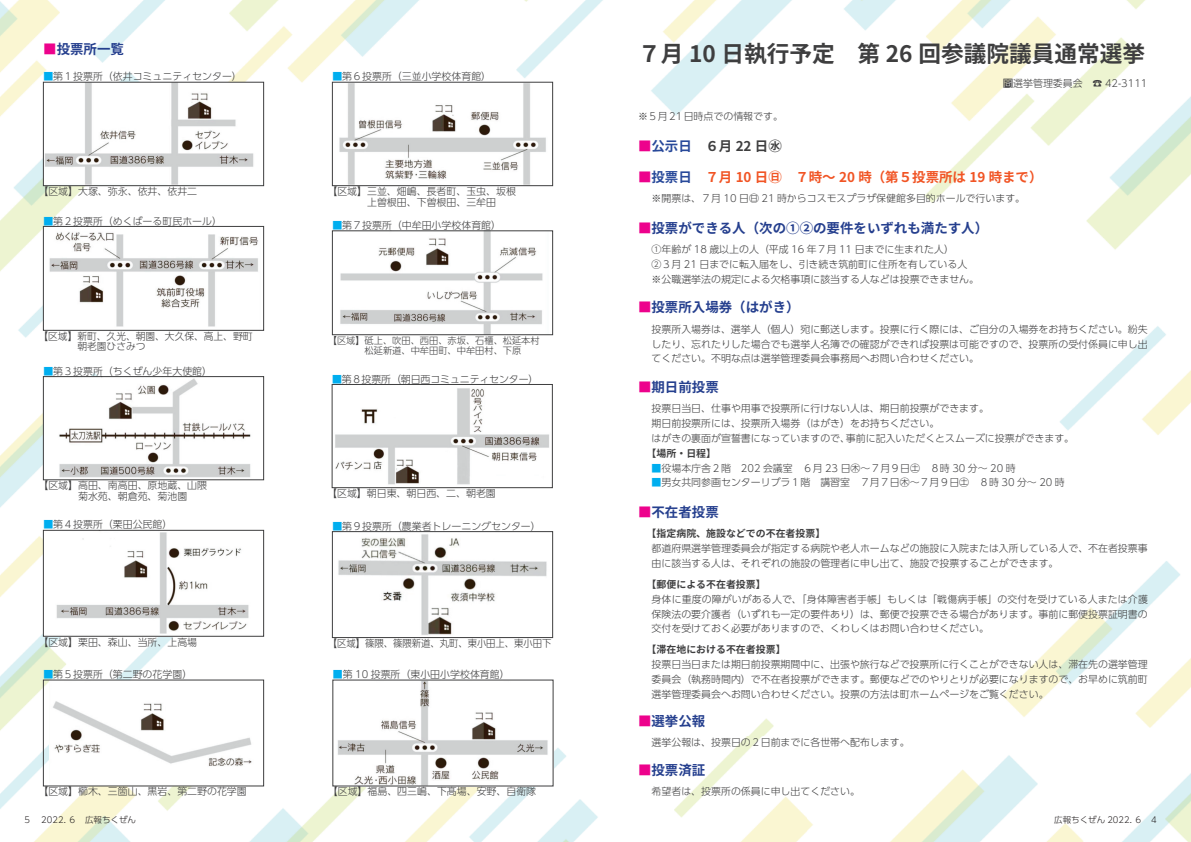
<style>
.page{position:relative;width:1191px;height:842px;background:#fff}
.page>*{position:absolute;margin:0;border:0;box-sizing:border-box;transform-origin:0 0}
.t1{font:700 22.7px "Source Han Sans JP";color:#3e3e3f}
.t2{font:700 13.5px "Source Han Sans JP";color:#253f8e}
.t3{font:700 13.5px "Source Han Sans JP";color:#f15424}
.t4{font:700 13.5px "Source Han Sans JP";color:#3e3e3f}
.t5{font:700 13.5px "Source Han Sans JP";color:#28499a}
.t6{font:300 9.9px/14.9px "UD Shin Go Pr 6 N";color:#3e3e3f}
.t7{font:700 9.9px "Source Han Sans JP";color:#3e3e3f}
.t8{font:300 9.9px "UD Shin Go Pr 6 N";color:#3e3e3f;scale:.94 1}
.t9{font:300 9.2px/10.6px "UD Shin Go Pr 6 N";color:#3e3e3f}
.t10{font:300 8.5px "UD Shin Go Pr 6 N";color:#231f20}
.s1{color:#ed028c}
.s2{color:#00aeef}
.s3{color:#28499a}
</style>
<div class="page">
<img style="left:0;top:0;width:805px;height:842px">
<img style="left:805px;top:0;width:386px;height:842px">
<img style="left:45px;top:84px;width:217px;height:100px">
<div style="left:43px;top:82px;width:221px;height:104px;border:1px solid #3e3e3f"></div>
<img style="left:45px;top:228px;width:215px;height:100px">
<div style="left:43px;top:226px;width:221px;height:104px;border:1px solid #3e3e3f"></div>
<img style="left:45px;top:378px;width:217px;height:100px">
<div style="left:43px;top:376px;width:221px;height:104px;border:1px solid #3e3e3f"></div>
<img style="left:45px;top:532px;width:217px;height:102px">
<div style="left:43px;top:530px;width:221px;height:106px;border:1px solid #3e3e3f"></div>
<img style="left:49px;top:682px;width:213px;height:102px">
<div style="left:43px;top:680px;width:221px;height:106px;border:1px solid #3e3e3f"></div>
<img style="left:336px;top:682px;width:215px;height:102px">
<img style="left:334px;top:533px;width:217px;height:103px">
<div style="left:332px;top:531px;width:221px;height:107px;border:1px solid #3e3e3f"></div>
<img style="left:334px;top:386px;width:216px;height:100px">
<div style="left:332px;top:384px;width:220px;height:104px;border:1px solid #3e3e3f"></div>
<img style="left:335px;top:233px;width:214px;height:100px">
<div style="left:332px;top:231px;width:221px;height:104px;border:1px solid #3e3e3f"></div>
<img style="left:334px;top:84px;width:217px;height:100px">
<div style="left:332px;top:82px;width:221px;height:104px;border:1px solid #3e3e3f"></div>
<h2 class="t2" style="left:43px;top:42px;width:82px"><span class="s1">■</span>投票所一覧</h2>
<h1 class="t1" style="left:638px;top:41px;width:508px">７月 10 日執行予定　第 26 回参議院議員通常選挙</h1>
<p class="t6" style="left:43px;top:69px;width:200px"><span class="s2">■</span>第１投票所（依井コミュニティセンター(</p>
<p class="t6" style="left:332px;top:69px;width:160px"><span class="s2">■</span>第６投票所（三並小学校体育館(</p>
<p class="t6" style="left:1003px;top:75px;width:81px">問選挙管理委員会</p>
<p class="t6" style="left:1092px;top:75px;width:56px">☎ 42-3111</p>
<p class="t6" style="left:638px;top:109px;width:146px">※５月21日時点での情報です。</p>
<h2 class="t4" style="left:638px;top:138px;width:145px"><span class="s1">■</span><span class="s3">公示日</span>　６月 22 日㊌</h2>
<h2 class="t5" style="left:638px;top:169px;width:55px"><span class="s1">■</span>投票日</h2>
<h2 class="t3" style="left:705px;top:169px;width:339px">７月 10 日㊐　７時～ 20 時（第５投票所は 19 時まで(</h2>
<p class="t6" style="left:38px;top:184px;width:160px">【区域】大塚、弥永、依井、依井二</p>
<p class="t6" style="left:367px;top:186px;width:150px;line-height:10.6px;text-indent:-40px">【区域】三並、畑嶋、長者町、玉虫、坂根上曽根田、下曽根田、三牟田</p>
<p class="t6" style="left:651px;top:191px;width:375px">※開票は、７月 10 日㊐ 21 時からコスモスプラザ保健館多目的ホールで行います。</p>
<p class="t6" style="left:43px;top:213px;width:180px"><span class="s2">■</span>第２投票所（めくばーる町民ホール(</p>
<p class="t6" style="left:332px;top:217px;width:170px"><span class="s2">■</span>第７投票所（中牟田小学校体育館(</p>
<h2 class="t2" style="left:638px;top:220px;width:352px"><span class="s1">■</span>投票ができる人（次の➀➁の要件をいずれも満たす人(</h2>
<p class="t6" style="left:651px;top:242px;width:329px">①年齢が 18 歳以上の人（平成 16 年７月 11 日までに生まれた人(<br>②３月 21 日までに転入届をし、引き続き筑前町に住所を有している人※公職選挙法の規定による欠格事項に該当する人などは投票できません。</p>
<p class="t6" style="left:77px;top:330px;width:177px;line-height:10.6px;text-indent:-39px">【区域】新町、久光、朝園、大久保、高上、野町朝老園ひさみつ</p>
<p class="t9" style="left:365px;top:334px;width:177px;text-indent:-37px">【区域】砥上、吹田、西田、赤坂、石櫃、松延本村松延新道、中牟田町、中牟田村、下原</p>
<h2 class="t2" style="left:638px;top:300px;width:163px"><span class="s1">■</span>投票所入場券（はがき(</h2>
<p class="t6" style="left:651px;top:321px;width:497px;text-align:justify">投票所入場券は、選挙人（個人）宛に郵送します。投票に行く際には、ご自分の入場券をお持ちください。紛失したり、忘れたりした場合でも選挙人名簿での確認ができれば投票は可能ですので、投票所の受付係員に申し出てください。不明な点は選挙管理委員会事務局へお問い合わせください。</p>
<p class="t6" style="left:43px;top:363px;width:170px"><span class="s2">■</span>第３投票所（ちくぜん少年大使館(</p>
<p class="t6" style="left:78px;top:480px;width:130px;line-height:10.6px;text-indent:-40px">【区域】高田、南高田、原地蔵、山隈菊水苑、朝倉苑、菊池園</p>
<p class="t6" style="left:332px;top:371px;width:208px"><span class="s2">■</span>第８投票所（朝日西コミュニティセンター(</p>
<p class="t6" style="left:327px;top:486px;width:170px">【区域】朝日東、朝日西、二、朝老園</p>
<h2 class="t2" style="left:638px;top:379px;width:82px"><span class="s1">■</span>期日前投票</h2>
<p class="t6" style="left:651px;top:400px;width:339px">投票日当日、仕事や用事で投票所に行けない人は、期日前投票ができます。</p>
<p class="t6" style="left:651px;top:415px;width:289px">期日前投票所には、投票所入場券（はがき）をお持ちください。</p>
<p class="t6" style="left:846px;top:430px;width:230px">事前に記入いただくとスムーズに投票ができます。</p>
<p class="t6" style="left:651px;top:430px;width:200px">はがきの裏面が宣誓書になっていますので、</p>
<p class="t7" style="left:646px;top:447px;width:71px">【場所・日程【</p>
<p class="t6" style="left:651px;top:460px;width:366px"><span class="s2">■</span>役場本庁舎２階　202 会議室　６月 23 日㊍～７月９日㊏　８時 30 分～ 20 時</p>
<p class="t6" style="left:651px;top:475px;width:415px"><span class="s2">■</span>男女共同参画センターリブラ１階　講習室　７月７日㊍～７月９日㊏　８時 30 分～ 20 時</p>
<p class="t6" style="left:43px;top:517px;width:130px"><span class="s2">■</span>第４投票所（栗田公民館(</p>
<p class="t6" style="left:332px;top:518px;width:210px"><span class="s2">■</span>第９投票所（農業者トレーニングセンター(</p>
<h2 class="t2" style="left:638px;top:505px;width:82px"><span class="s1">■</span>不在者投票</h2>
<p class="t7" style="left:646px;top:528px;width:180px">【指定病院、施設などでの不在者投票【</p>
<p class="t6" style="left:651px;top:541px;width:497px">都道府県選挙管理委員会が指定する病院や老人ホームなどの施設に入院または入所している人で、不在者投票事由に該当する人は、それぞれの施設の管理者に申し出て、施設で投票することができます。</p>
<p class="t7" style="left:646px;top:579px;width:121px">【郵便による不在者投票【</p>
<p class="t6" style="left:651px;top:591px;width:498px;text-align:justify">身体に重度の障がいがある人で、「身体障害者手帳」もしくは「戦傷病手帳」の交付を受けている人または介護保険法の要介護者（いずれも一定の要件あり）は、郵便で投票できる場合があります。事前に郵便投票証明書の交付を受けておく必要がありますので、くわしくはお問い合わせください。</p>
<p class="t6" style="left:38px;top:634px;width:160px">【区域】栗田、森山、当所、上高場</p>
<p class="t6" style="left:43px;top:666px;width:150px"><span class="s2">■</span>第５投票所（第二野の花学園(</p>
<p class="t8" style="left:328px;top:635px;width:240px">【区域】篠隈、篠隈新道、丸町、東小田上、東小田下</p>
<p class="t6" style="left:333px;top:667px;width:178px"><span class="s2">■</span>第 10 投票所（東小田小学校体育館(</p>
<p class="t7" style="left:646px;top:644px;width:140px">【滞在地における不在者投票【</p>
<p class="t6" style="left:651px;top:656px;width:497px;text-align:justify">投票日当日または期日前投票期間中に、出張や旅行などで投票所に行くことができない人は、滞在先の選挙管理委員会（執務時間内）で不在者投票ができます。郵便などでのやりとりが必要になりますので、お早めに筑前町選挙管理委員会へお問い合わせください。投票の方法は町ホームページをご覧ください。</p>
<p class="t6" style="left:38px;top:784px;width:210px">【区域】櫛木、三箇山、黒岩、第二野の花学園</p>
<p class="t6" style="left:328px;top:784px;width:210px">【区域】福島、四三嶋、下髙場、安野、自衛隊</p>
<h2 class="t2" style="left:638px;top:713px;width:69px"><span class="s1">■</span>選挙公報</h2>
<p class="t6" style="left:651px;top:734px;width:259px">選挙公報は、投票日の２日前までに各世帯へ配布します。</p>
<h2 class="t2" style="left:638px;top:763px;width:69px"><span class="s1">■</span>投票済証</h2>
<p class="t6" style="left:651px;top:784px;width:210px">希望者は、投票所の係員に申し出てください。</p>
<p class="t10" style="left:24px;top:813px;width:113px">5　 2022. ６　広報ちくぜん</p>
<p class="t10" style="left:1054px;top:813px;width:90px">広報ちくぜん 2022. ６</p>
<p class="t10" style="left:1151px;top:813px;width:7px">4</p>
</div>
